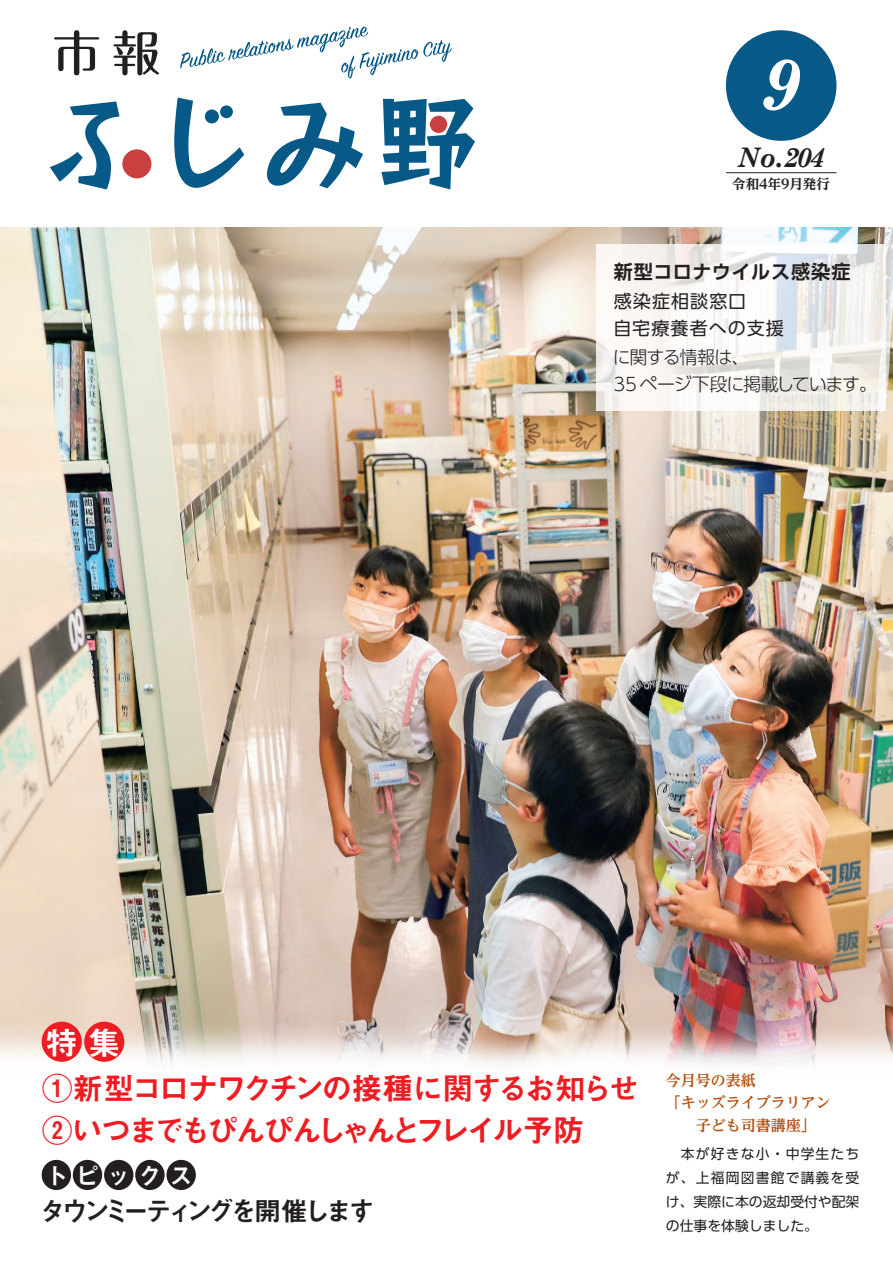
<style>
.page{position:relative;width:893px;height:1263px;background:#fff}
.page>*{position:absolute;margin:0;border:0;box-sizing:border-box;transform-origin:0 0}
.t1{font:italic 700 72px "Century Schoolbook";color:#fff}
.t2{font:32.55px "Midashi Go Pro MB31";color:#fff}
.t3{font:30.9px/42.3px "Midashi Go Pro MB31";letter-spacing:-.115em;color:#ee1d23}
.t4{font:italic 700 27px "Century Schoolbook";color:#231f20}
.t5{font:26.55px "Midashi Go Pro MB31";letter-spacing:-.155em;color:#231f20}
.t6{font:24.45px "Midashi Go Pro MB31";letter-spacing:.31em;color:#fff}
.t7{font:700 19.2px "UD Shin Go Pro De";letter-spacing:.03em;color:#231f20}
.t8{font:300 18px/26.5px "UD Shin Go Pro";letter-spacing:-.065em;color:#231f20}
.t9{font:18px/26.5px "UD Shin Go Pro";letter-spacing:.055em;color:#231f20}
.t10{font:700 15px/22.5px "UD Reimin Pro";color:#b45212}
.t11{font:13.8px/24px "UD Shin Go Pro";color:#231f20;text-align:justify}
.t12{font:700 expanded 13.5px "UD Reimin Pro";color:#231f20}
</style>
<div class="page">
<img style="left:0;top:227px;width:893px;height:764px">
<svg style="left:596px;top:244px;width:289px;height:167px;fill:#f8f5f3"></svg>
<img style="left:0;top:991px;width:893px;height:199px">
<svg style="left:54px;top:30px;width:45px;height:45px"></svg>
<svg style="left:114px;top:30px;width:45px;height:45px"></svg>
<svg style="left:50px;top:101px;width:69px;height:88px"></svg>
<div style="left:122px;top:149px;width:29px;height:29px;background:#c94041;border-radius:50%"></div>
<svg style="left:174px;top:98px;width:70px;height:90px"></svg>
<svg style="left:267px;top:103px;width:96px;height:85px"></svg>
<svg style="left:381px;top:99px;width:94px;height:90px"></svg>
<hr style="left:726px;top:172px;width:110px;height:1px;background:#231f20">
<svg style="left:180px;top:26px;width:272px;height:53px"></svg>
<div style="left:726px;top:30px;width:110px;height:111px;background:#075a88;border-radius:50%"></div>
<div style="left:42px;top:1022px;width:40px;height:40px;background:#ee1d23;border-radius:50%"></div>
<div style="left:84px;top:1022px;width:40px;height:40px;background:#ee1d23;border-radius:50%"></div>
<div style="left:42px;top:1160px;width:29px;height:30px;background:#231f20;border-radius:50%"></div>
<div style="left:73px;top:1160px;width:29px;height:30px;background:#231f20;border-radius:50%"></div>
<div style="left:104px;top:1160px;width:29px;height:30px;background:#231f20;border-radius:50%"></div>
<div style="left:135px;top:1160px;width:30px;height:30px;background:#231f20;border-radius:50%"></div>
<div style="left:166px;top:1160px;width:30px;height:30px;background:#231f20;border-radius:50%"></div>
<h1 class="t1" style="left:758px;top:39px;width:43px">9</h1>
<h3 class="t4" style="left:737px;top:140px;width:89px">No.204</h3>
<p class="t12" style="left:732px;top:173px;width:99px">令和4年9月発行</p>
<h2 class="t2" style="left:45px;top:1016px;width:77px">特集</h2>
<h3 class="t7" style="left:614px;top:256px;width:238px">新型コロナウイルス感染症</h3>
<h3 class="t9" style="left:613px;top:287px;width:172px">感染症相談窓口<br>自宅療養者への支援</h3>
<h3 class="t8" style="left:613px;top:344px;width:266px">に関する情報は、<br>35 ページ下段に掲載しています。</h3>
<h3 class="t3" style="left:42px;top:1063px;width:599px">①新型コロナワクチンの接種に関するお知らせ<br>②いつまでもぴんぴんしゃんとフレイル予防</h3>
<h3 class="t6" style="left:44px;top:1156px;width:150px">トピックス</h3>
<h3 class="t5" style="left:39px;top:1190px;width:337px">タウンミーティングを開催します</h3>
<p class="t10" style="left:666px;top:1069px;width:166px">今月号の表紙<br>「キッズライブラリアン　　子ども司書講座「</p>
<p class="t11" style="left:666px;top:1141px;width:195px">　本が好きな小・中学生たちが、上福岡図書館で講義を受け、実際に本の返却受付や配架の仕事を体験しました。</p>
</div>
